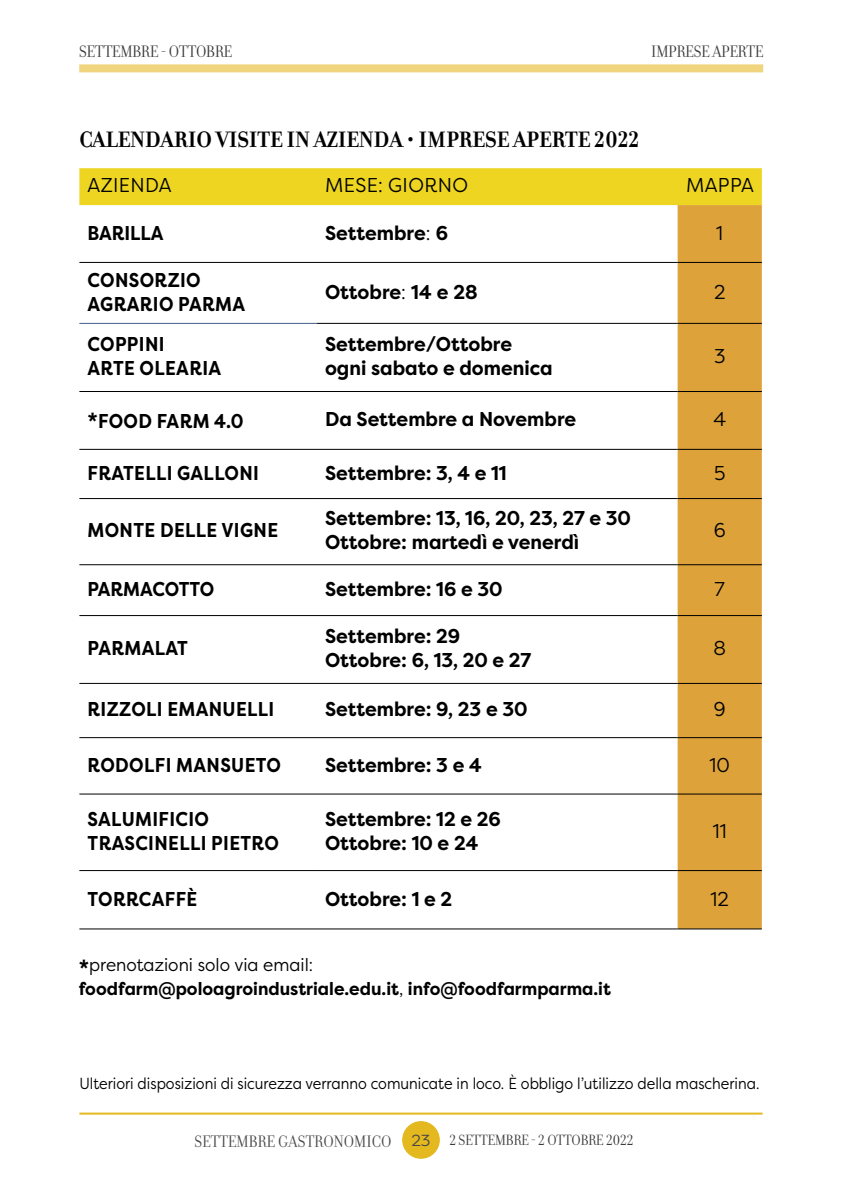
<style>
.page{position:relative;width:842px;height:1191px;background:#fff}
.page>*{position:absolute;margin:0;border:0;box-sizing:border-box;transform-origin:0 0}
.t1{font:700 24px "Filosofia Parma";letter-spacing:-.01em;color:#000;scale:.95 1}
.t2{font:700 20px/24px "Filson Pro";color:#000;scale:.95 1}
.t3{font:700 20px/24px "Filson Pro";letter-spacing:.02em;color:#000;scale:.9 1}
.t4{font:20px "Filson Pro";letter-spacing:.02em;color:#000;scale:.95 1}
.t5{font:700 20px "Filson Pro";color:#000;scale:.9 1}
.t6{font:700 18px/24px "Filson Pro";color:#000;scale:.95 1}
.t7{font:18px "Filosofia Grand OT";color:#393939}
.t8{font:16px "Filson Pro";color:#000;scale:.9 1}
.t9{font:16px "Filosofia Grand OT";color:#393939}
.s1{font-weight:400}
.s2{font-size:24px}
.s3{font-size:18px;color:#484848}
.s4{font-family:"Filson Pro";color:#484848}
</style>
<div class="page">
<div style="left:402px;top:1121px;width:38px;height:37px;background:#e4b91f;border-radius:50%"></div>
<hr style="left:79px;top:1112px;width:684px;height:2px;background:#e4b91f">
<div style="left:79px;top:64px;width:684px;height:8px;background:#f0d47e"></div>
<div style="left:79px;top:168px;width:683px;height:37px;background:#edd521"></div>
<div style="left:678px;top:205px;width:84px;height:723px;background:#dda23a"></div>
<hr style="left:79px;top:262px;width:238px;height:1px;background:#000">
<hr style="left:317px;top:262px;width:361px;height:1px;background:#000">
<hr style="left:678px;top:262px;width:84px;height:1px;background:#000">
<hr style="left:79px;top:323px;width:238px;height:1px;background:#445e8b">
<hr style="left:317px;top:323px;width:361px;height:1px;background:#000">
<hr style="left:678px;top:323px;width:84px;height:1px;background:#000">
<hr style="left:79px;top:928px;width:238px;height:1px;background:#000">
<hr style="left:317px;top:928px;width:361px;height:1px;background:#000">
<hr style="left:678px;top:928px;width:84px;height:1px;background:#000">
<hr style="left:79px;top:391px;width:238px;height:1px;background:#000">
<hr style="left:317px;top:391px;width:361px;height:1px;background:#000">
<hr style="left:678px;top:391px;width:84px;height:1px;background:#000">
<hr style="left:79px;top:449px;width:238px;height:1px;background:#000">
<hr style="left:317px;top:449px;width:361px;height:1px;background:#000">
<hr style="left:678px;top:449px;width:84px;height:1px;background:#000">
<hr style="left:79px;top:564px;width:238px;height:1px;background:#000">
<hr style="left:317px;top:564px;width:361px;height:1px;background:#000">
<hr style="left:678px;top:564px;width:84px;height:1px;background:#000">
<hr style="left:79px;top:615px;width:238px;height:1px;background:#000">
<hr style="left:317px;top:615px;width:361px;height:1px;background:#000">
<hr style="left:678px;top:615px;width:84px;height:1px;background:#000">
<hr style="left:79px;top:683px;width:238px;height:1px;background:#000">
<hr style="left:317px;top:683px;width:361px;height:1px;background:#000">
<hr style="left:678px;top:683px;width:84px;height:1px;background:#000">
<hr style="left:79px;top:737px;width:238px;height:1px;background:#000">
<hr style="left:317px;top:737px;width:361px;height:1px;background:#000">
<hr style="left:678px;top:737px;width:84px;height:1px;background:#000">
<hr style="left:79px;top:793px;width:238px;height:1px;background:#000">
<hr style="left:317px;top:793px;width:361px;height:1px;background:#000">
<hr style="left:678px;top:793px;width:84px;height:1px;background:#000">
<hr style="left:79px;top:870px;width:238px;height:1px;background:#000">
<hr style="left:317px;top:870px;width:361px;height:1px;background:#000">
<hr style="left:678px;top:870px;width:84px;height:1px;background:#000">
<hr style="left:79px;top:498px;width:238px;height:1px;background:#000">
<hr style="left:317px;top:498px;width:361px;height:1px;background:#000">
<hr style="left:678px;top:498px;width:84px;height:1px;background:#000">
<p class="t7" style="left:79px;top:42px;width:154px">SETTEMBRE - OTTOBRE</p>
<p class="t7" style="left:651px;top:42px;width:114px">IMPRESE APERTE</p>
<p class="t1" style="left:79px;top:126px;width:591px">CALENDARIO VISITE IN AZIENDA • IMPRESE APERTE 2022</p>
<p class="t4" style="left:88px;top:172px;width:90px">AZIENDA</p>
<p class="t4" style="left:325px;top:172px;width:152px">MESE: GIORNO</p>
<p class="t4" style="left:686px;top:172px;width:73px">MAPPA</p>
<p class="t5" style="left:87px;top:220px;width:86px">BARILLA</p>
<p class="t2" style="left:325px;top:221px;width:131px">Settembre<span class="s1">:</span> 6</p>
<p class="t4" style="left:716px;top:219px;width:9px">1</p>
<p class="t3" style="left:88px;top:268px;width:177px">CONSORZIO<br>AGRARIO PARMA</p>
<p class="t2" style="left:325px;top:280px;width:162px">Ottobre<span class="s1">:</span> 14 e 28</p>
<p class="t4" style="left:714px;top:278px;width:14px">2</p>
<p class="t3" style="left:88px;top:332px;width:150px">COPPINI<br>ARTE OLEARIA</p>
<p class="t2" style="left:325px;top:332px;width:241px">Settembre/Ottobre ogni sabato e domenica</p>
<p class="t4" style="left:714px;top:343px;width:14px">3</p>
<p class="t3" style="left:87px;top:409px;width:175px"><span class="s2">*</span>FOOD FARM 4.0</p>
<p class="t2" style="left:325px;top:407px;width:266px">Da Settembre a Novembre</p>
<p class="t4" style="left:713px;top:406px;width:15px">4</p>
<p class="t3" style="left:88px;top:461px;width:192px">FRATELLI GALLONI</p>
<p class="t2" style="left:325px;top:461px;width:193px">Settembre: 3, 4 e 11</p>
<p class="t4" style="left:714px;top:459px;width:13px">5</p>
<p class="t3" style="left:88px;top:519px;width:213px">MONTE DELLE VIGNE</p>
<p class="t2" style="left:325px;top:507px;width:323px">Settembre: 13, 16, 20, 23, 27 e 30<br>Ottobre: martedì e venerdì</p>
<p class="t4" style="left:714px;top:517px;width:14px">6</p>
<p class="t5" style="left:87px;top:576px;width:142px">PARMACOTTO</p>
<p class="t2" style="left:325px;top:577px;width:188px">Settembre: 16 e 30</p>
<p class="t4" style="left:715px;top:576px;width:12px">7</p>
<p class="t3" style="left:88px;top:636px;width:113px">PARMALAT</p>
<p class="t2" style="left:325px;top:624px;width:219px">Settembre: 29<br>Ottobre: 6, 13, 20 e 27</p>
<p class="t4" style="left:713px;top:635px;width:15px">8</p>
<p class="t3" style="left:88px;top:697px;width:209px">RIZZOLI EMANUELLI</p>
<p class="t2" style="left:325px;top:697px;width:215px">Settembre: 9, 23 e 30</p>
<p class="t4" style="left:714px;top:696px;width:14px">9</p>
<p class="t3" style="left:88px;top:753px;width:216px">RODOLFI MANSUETO</p>
<p class="t2" style="left:325px;top:753px;width:166px">Settembre: 3 e 4</p>
<p class="t4" style="left:710px;top:751px;width:23px">10</p>
<p class="t3" style="left:88px;top:807px;width:214px">SALUMIFICIO<br>TRASCINELLI PIETRO</p>
<p class="t2" style="left:325px;top:807px;width:187px">Settembre: 12 e 26<br>Ottobre: 10 e 24</p>
<p class="t4" style="left:713px;top:818px;width:16px">11</p>
<p class="t3" style="left:88px;top:887px;width:124px">TORRCAFFÈ</p>
<p class="t2" style="left:325px;top:887px;width:135px">Ottobre: 1 e 2</p>
<p class="t4" style="left:711px;top:885px;width:21px">12</p>
<p class="t6" style="left:79px;top:953px;width:562px"><span class="s2">*</span><span class="s1">prenotazioni solo via email: </span>foodfarm@poloagroindustriale.edu.it<span class="s1">,</span> info@foodfarmparma.it</p>
<p class="t8" style="left:79px;top:1072px;width:757px">Ulteriori disposizioni di sicurezza verranno comunicate in loco. È obbligo l’utilizzo della mascherina.</p>
<p class="t9" style="left:194px;top:1131px;width:441px"><span class="s3">SETTEMBRE GASTRONOMICO</span> <span class="s4">23</span> 2 SETTEMBRE - 2 OTTOBRE 2022</p>
</div>
